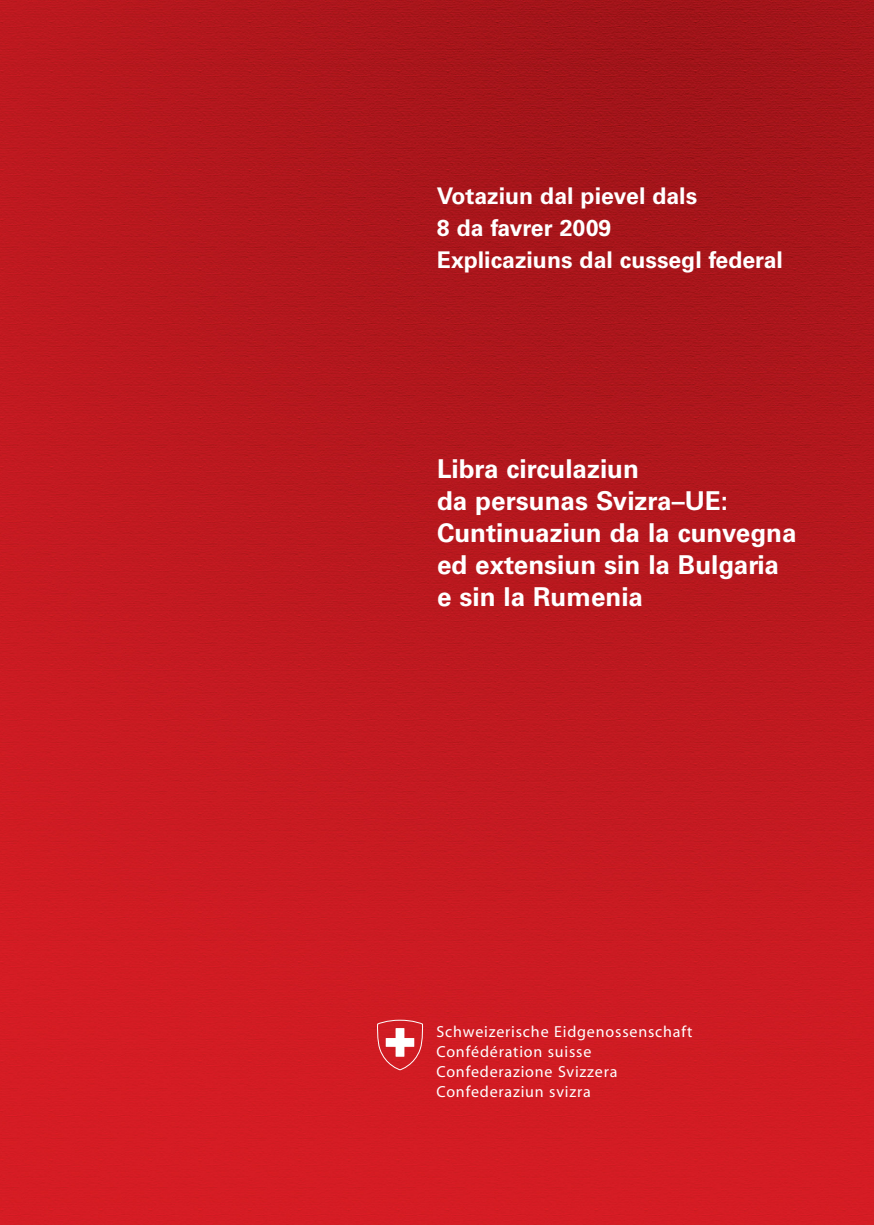
<style>
.page{position:relative;width:874px;height:1225px;background:#fff}
.page>*{position:absolute;margin:0;border:0;box-sizing:border-box;transform-origin:0 0}
.t1{font:700 26px/32px "Univers";color:#fff}
.t2{font:700 23px/32px "Univers";color:#fff}
.t3{font:16px/20px "Myriad";letter-spacing:.05em;color:#fff}
</style>
<div class="page">
<img style="left:0;top:0;width:873px;height:1224px">
<svg style="left:377px;top:1019px;width:47px;height:52px"></svg>
<p class="t2" style="left:437px;top:182px;width:347px">Votaziun dal pievel dals<br>8 da favrer 2009<br>Explicaziuns dal cussegl federal</p>
<p class="t1" style="left:437px;top:455px;width:361px">Libra circulaziun<br>da persunas Svizra–UE:<br>Cuntinuaziun da la cunvegna ed extensiun sin la Bulgaria e sin la Rumenia</p>
<p class="t3" style="left:436px;top:1022px;width:257px">Schweizerische Eidgenossenschaft<br>Confédération suisse<br>Confederazione Svizzera<br>Confederaziun svizra</p>
</div>
